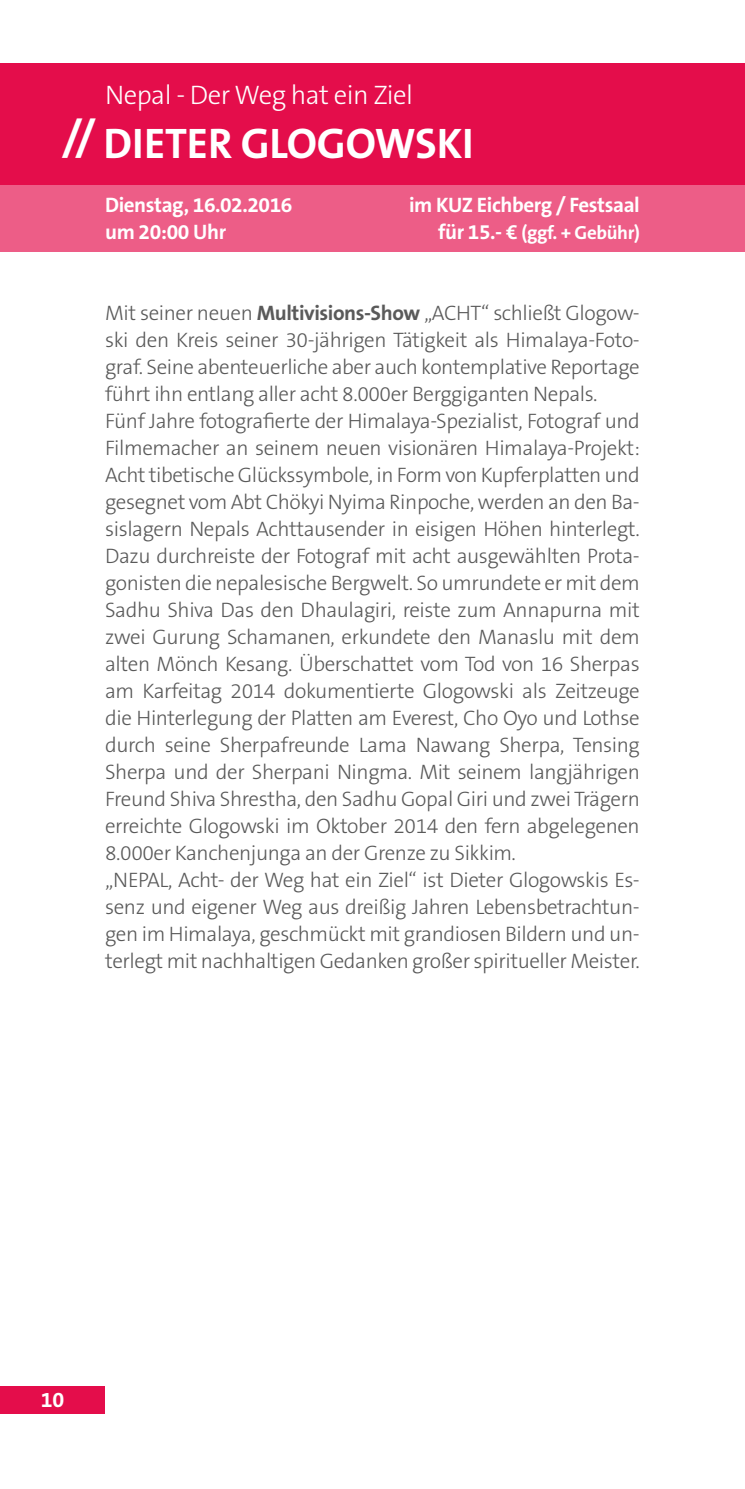
<style>
.page{position:relative;width:745px;height:1489px;background:#fff}
.page>*{position:absolute;margin:0;border:0;box-sizing:border-box;transform-origin:0 0}
.t1{font:700 43px "The Sans B Plus W7";letter-spacing:-.005em;color:#fff}
.t2{font:300 27px "The Sans B Plus W3";letter-spacing:-.02em;color:#fff}
.t3{font:700 21.5px "The Sans B Plus W7";color:#fff}
.t4{font:300 21px/27px "The Sans B Plus W3";letter-spacing:-.02em;color:#5a5a5a}
.t5{font:700 21px/27px "The Sans B Plus W7";letter-spacing:-.02em;color:#fff}
.t6{font:700 19px "The Sans B Plus W7";letter-spacing:-.02em;color:#fff}
.s1{font-size:21px}
.s2{font-family:"The Sans B Plus W7";font-weight:700}
</style>
<div class="page">
<div style="left:0;top:1386px;width:105px;height:27px;background:#e40d4b"></div>
<div style="left:0;top:63px;width:744px;height:122px;background:#e40d4b"></div>
<div style="left:0;top:184px;width:744px;height:68px;background:#ed5d87"></div>
<p class="t2" style="left:105px;top:77px;width:309px">Nepal - Der Weg hat ein Ziel</p>
<h1 class="t1" style="left:62px;top:115px;width:412px">// DIETER GLOGOWSKI</h1>
<p class="t5" style="left:105px;top:191px;width:189px">Dienstag, 16.02.2016 um 20:00 Uhr</p>
<p class="t5" style="left:409px;top:191px;width:232px">im KUZ Eichberg / Festsaal</p>
<p class="t6" style="left:438px;top:220px;width:203px"><span class="s1">für 15.- €</span> (ggf. + Gebühr)</p>
<p class="t4" style="left:105px;top:299px;width:536px">Mit seiner neuen <span class="s2">Multivisions-Show</span> „ACHT“ schließt Glogow&shy;ski den Kreis seiner 30-jährigen Tätigkeit als Himalaya-Foto&shy;graf. Seine abenteuerliche aber auch kontemplative Reportage führt ihn entlang aller acht 8.000er Berggiganten Nepals.<br>Fünf Jahre fotografierte der Himalaya-Spezialist, Fotograf und Filmemacher an seinem neuen visionären Himalaya-Projekt:<br>Acht tibetische Glückssymbole, in Form von Kupferplatten und gesegnet vom Abt Chökyi Nyima Rinpoche, werden an den Ba&shy;sislagern Nepals Achttausender in eisigen Höhen hinterlegt.<br>Dazu durchreiste der Fotograf mit acht ausgewählten Prota&shy;gonisten die nepalesische Bergwelt. So umrundete er mit dem Sadhu Shiva Das den Dhaulagiri, reiste zum Annapurna mit zwei Gurung Schamanen, erkundete den Manaslu mit dem alten Mönch Kesang. Überschattet vom Tod von 16 Sherpas am Karfeitag 2014 dokumentierte Glogowski als Zeitzeuge die Hinterlegung der Platten am Everest, Cho Oyo und Lothse durch seine Sherpafreunde Lama Nawang Sherpa, Tensing Sherpa und der Sherpani Ningma. Mit seinem langjährigen Freund Shiva Shrestha, den Sadhu Gopal Giri und zwei Trägern erreichte Glogowski im Oktober 2014 den fern abgelegenen 8.000er Kanchenjunga an der Grenze zu Sikkim.<br>„NEPAL, Acht- der Weg hat ein Ziel“ ist Dieter Glogowskis Es&shy;senz und eigener Weg aus dreißig Jahren Lebensbetrachtun&shy;gen im Himalaya, geschmückt mit grandiosen Bildern und un&shy;terlegt mit nachhaltigen Gedanken großer spiritueller Meister.</p>
<p class="t3" style="left:41px;top:1385px;width:25px">10</p>
</div>
